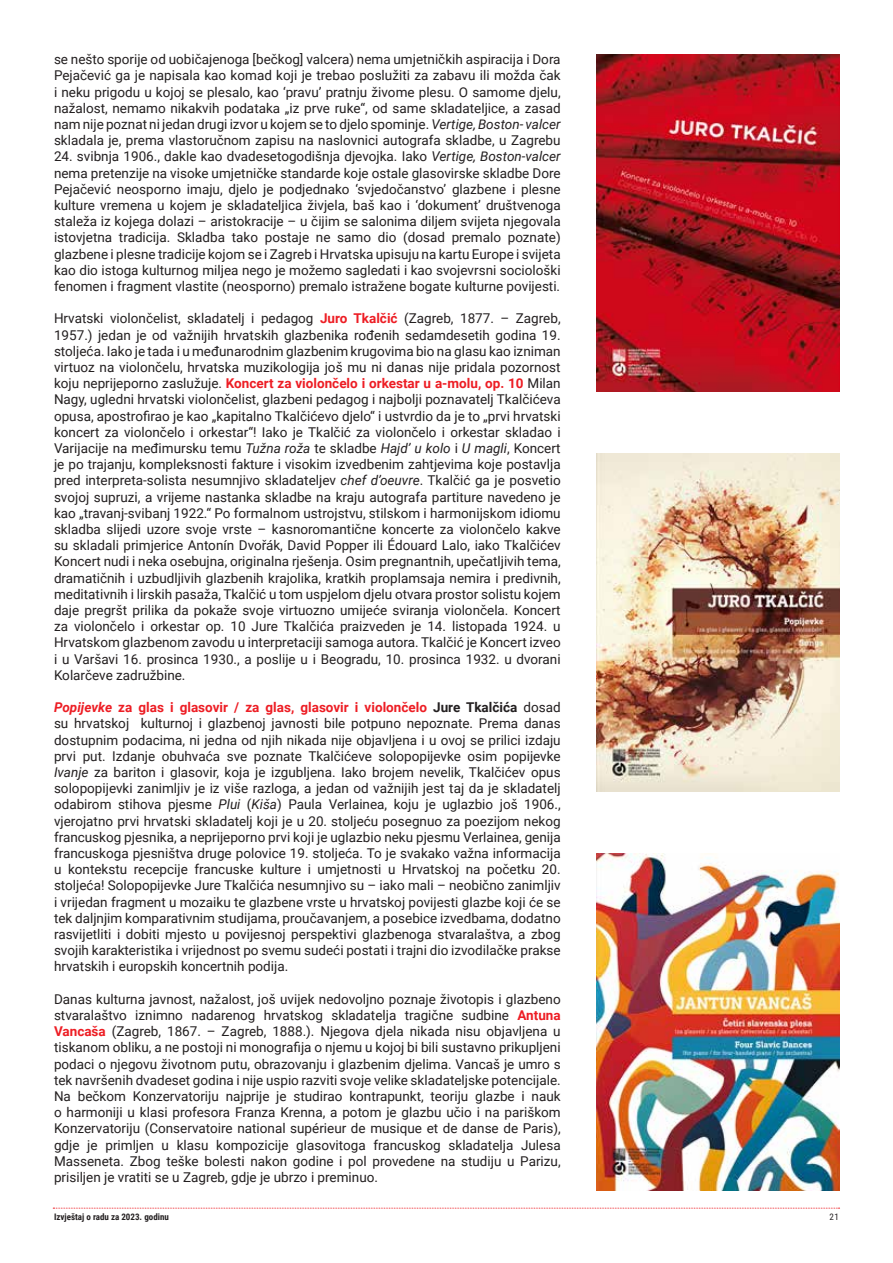
<style>
.page{position:relative;width:893px;height:1263px;background:#fff}
.page>*{position:absolute;margin:0;border:0;box-sizing:border-box;transform-origin:0 0}
.t1{font:13.5px/16.2px "Roboto";color:#231f20;text-align:justify}
.t2{font:700 9px "Roboto Condensed";color:#231f20}
.t3{font:9px "Roboto Condensed";color:#231f20}
.s1{font-style:italic}
.s2{font-weight:700;color:#ed1d24}
.s3{font-weight:700;font-style:italic;color:#ed1d24}
.s4{font-weight:700}
</style>
<div class="page">
<svg style="left:53px;top:1208px;width:787px;height:1px"></svg>
<img style="left:596px;top:54px;width:243px;height:337px">
<img style="left:596px;top:454px;width:243px;height:337px">
<img style="left:596px;top:853px;width:243px;height:338px">
<p class="t1" style="left:54px;top:51px;width:508px">se nešto sporije od uobičajenoga [bečkog] valcera) nema umjetničkih aspiracija i Dora Pejačević ga je napisala kao komad koji je trebao poslužiti za zabavu ili možda čak i neku prigodu u kojoj se plesalo, kao ‘pravu’ pratnju živome plesu. O samome djelu, nažalost, nemamo nikakvih podataka „iz prve ruke“, od same skladateljice, a zasad nam nije poznat ni jedan drugi izvor u kojem se to djelo spominje. <span class="s1">Vertige, Boston- valcer </span>skladala je, prema vlastoručnom zapisu na naslovnici autografa skladbe, u Zagrebu</p>
<p class="t1" style="left:54px;top:148px;width:508px">24. svibnja 1906., dakle kao dvadesetogodišnja djevojka. Iako <span class="s1">Vertige, Boston-valcer </span>nema pretenzije na visoke umjetničke standarde koje ostale glasovirske skladbe Dore Pejačević neosporno imaju, djelo je podjednako ‘svjedočanstvo’ glazbene i plesne kulture vremena u kojem je skladateljica živjela, baš kao i ‘dokument’ društvenoga staleža iz kojega dolazi – aristokracije – u čijim se salonima diljem svijeta njegovala istovjetna tradicija. Skladba tako postaje ne samo dio (dosad premalo poznate) glazbene i plesne tradicije kojom se i Zagreb i Hrvatska upisuju na kartu Europe i svijeta kao dio istoga kulturnog miljea nego je možemo sagledati i kao svojevrsni sociološki fenomen i fragment vlastite (neosporno) premalo istražene bogate kulturne povijesti.</p>
<p class="t1" style="left:54px;top:310px;width:508px">Hrvatski violončelist, skladatelj i pedagog <span class="s2">Juro Tkalčić</span> (Zagreb, 1877. – Zagreb, 1957.) jedan je od važnijih hrvatskih glazbenika rođenih sedamdesetih godina 19. stoljeća. Iako je tada i u međunarodnim glazbenim krugovima bio na glasu kao izniman virtuoz na violončelu, hrvatska muzikologija još mu ni danas nije pridala pozornost koju neprijeporno zaslužuje. <span class="s2">Koncert za violončelo i orkestar u a-molu, op. 10</span> Milan Nagy, ugledni hrvatski violončelist, glazbeni pedagog i najbolji poznavatelj Tkalčićeva opusa, apostrofirao je kao „kapitalno Tkalčićevo djelo“ i ustvrdio da je to „prvi hrvatski koncert za violončelo i orkestar“! Iako je Tkalčić za violončelo i orkestar skladao i Varijacije na međimursku temu <span class="s1">Tužna roža</span> te skladbe <span class="s1">Hajd’ u kolo</span> i <span class="s1">U magli</span>, Koncert je po trajanju, kompleksnosti fakture i visokim izvedbenim zahtjevima koje postavlja pred interpreta-solista nesumnjivo skladateljev <span class="s1">chef d’oeuvre</span>. Tkalčić ga je posvetio svojoj supruzi, a vrijeme nastanka skladbe na kraju autografa partiture navedeno je kao „travanj-svibanj 1922.“ Po formalnom ustrojstvu, stilskom i harmonijskom idiomu skladba slijedi uzore svoje vrste – kasnoromantične koncerte za violončelo kakve su skladali primjerice Antonín Dvořák, David Popper ili Édouard Lalo, iako Tkalčićev Koncert nudi i neka osebujna, originalna rješenja. Osim pregnantnih, upečatljivih tema, dramatičnih i uzbudljivih glazbenih krajolika, kratkih proplamsaja nemira i predivnih, meditativnih i lirskih pasaža, Tkalčić u tom uspjelom djelu otvara prostor solistu kojem daje pregršt prilika da pokaže svoje virtuozno umijeće sviranja violončela. Koncert za violončelo i orkestar op. 10 Jure Tkalčića praizveden je 14. listopada 1924. u Hrvatskom glazbenom zavodu u interpretaciji samoga autora. Tkalčić je Koncert izveo i u Varšavi 16. prosinca 1930., a poslije u i Beogradu, 10. prosinca 1932. u dvorani Kolarčeve zadružbine.</p>
<p class="t1" style="left:54px;top:699px;width:508px"><span class="s3">Popijevke</span> <span class="s2">za glas i glasovir / za glas, glasovir i violončelo</span> <span class="s4">Jure Tkalčića</span> dosad su hrvatskoj kulturnoj i glazbenoj javnosti bile potpuno nepoznate. Prema danas dostupnim podacima, ni jedna od njih nikada nije objavljena i u ovoj se prilici izdaju prvi put. Izdanje obuhvaća sve poznate Tkalčićeve solopopijevke osim popijevke <span class="s1">Ivanje</span> za bariton i glasovir, koja je izgubljena. Iako brojem nevelik, Tkalčićev opus solopopijevki zanimljiv je iz više razloga, a jedan od važnijih jest taj da je skladatelj odabirom stihova pjesme <span class="s1">Plui</span> (<span class="s1">Kiša</span>) Paula Verlainea, koju je uglazbio još 1906., vjerojatno prvi hrvatski skladatelj koji je u 20. stoljeću posegnuo za poezijom nekog francuskog pjesnika, a neprijeporno prvi koji je uglazbio neku pjesmu Verlainea, genija francuskoga pjesništva druge polovice 19. stoljeća. To je svakako važna informacija u kontekstu recepcije francuske kulture i umjetnosti u Hrvatskoj na početku 20. stoljeća! Solopopijevke Jure Tkalčića nesumnjivo su – iako mali – neobično zanimljiv i vrijedan fragment u mozaiku te glazbene vrste u hrvatskoj povijesti glazbe koji će se tek daljnjim komparativnim studijama, proučavanjem, a posebice izvedbama, dodatno rasvijetliti i dobiti mjesto u povijesnoj perspektivi glazbenoga stvaralaštva, a zbog svojih karakteristika i vrijednost po svemu sudeći postati i trajni dio izvodilačke prakse hrvatskih i europskih koncertnih podija.</p>
<p class="t1" style="left:54px;top:990px;width:508px">Danas kulturna javnost, nažalost, još uvijek nedovoljno poznaje životopis i glazbeno stvaralaštvo iznimno nadarenog hrvatskog skladatelja tragične sudbine <span class="s2">Antuna Vancaša</span> (Zagreb, 1867. – Zagreb, 1888.). Njegova djela nikada nisu objavljena u tiskanom obliku, a ne postoji ni monografija o njemu u kojoj bi bili sustavno prikupljeni podaci o njegovu životnom putu, obrazovanju i glazbenim djelima. Vancaš je umro s tek navršenih dvadeset godina i nije uspio razviti svoje velike skladateljske potencijale.<br>Na bečkom Konzervatoriju najprije je studirao kontrapunkt, teoriju glazbe i nauk o harmoniji u klasi profesora Franza Krenna, a potom je glazbu učio i na pariškom Konzervatoriju (Conservatoire national supérieur de musique et de danse de Paris), gdje je primljen u klasu kompozicije glasovitoga francuskog skladatelja Julesa Masseneta. Zbog teške bolesti nakon godine i pol provedene na studiju u Parizu, prisiljen je vratiti se u Zagreb, gdje je ubrzo i preminuo.</p>
<p class="t2" style="left:54px;top:1211px;width:116px">Izvještaj o radu za 2023. godinu</p>
<p class="t3" style="left:830px;top:1211px;width:11px">21</p>
</div>
